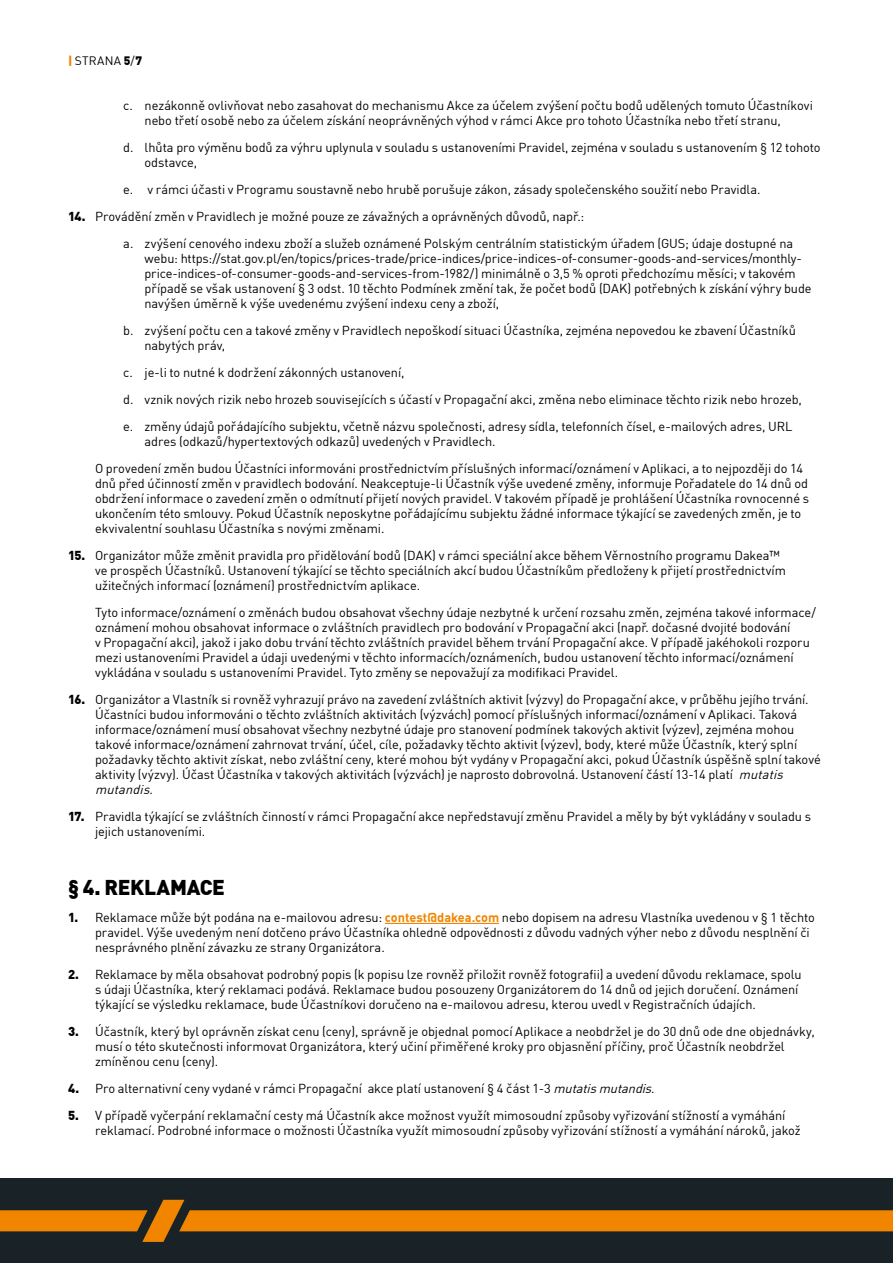
<style>
.page{position:relative;width:893px;height:1263px;background:#fff}
.page>*{position:absolute;margin:0;border:0;box-sizing:border-box;transform-origin:0 0}
.t1{font:900 21px "DIN Offc Pro";letter-spacing:-.01em;color:#000}
.t2{font:12.75px/15px "DIN Offc Pro";letter-spacing:-.005em;color:#000}
.t3{font:12px "DIN Offc Pro";letter-spacing:.02em;color:#000}
.s1{font-weight:900;color:#f18500}
.s2{font-weight:900}
.s3{font-style:italic}
.s4{font-weight:700;color:#f18500}
</style>
<div class="page">
<div style="left:0;top:1179px;width:893px;height:84px;background:#192226"></div>
<svg style="left:0;top:1200px;width:893px;height:42px"></svg>
<hr style="left:385px;top:923px;width:114px;height:1px;background:#f18500">
<p class="t3" style="left:68px;top:51px;width:76px"><span class="s1">|</span> STRANA <span class="s2">5</span>/<span class="s2">7</span></p>
<p class="t2" style="left:145px;top:96px;width:670px;text-indent:-21px">c. nezákonně ovlivňovat nebo zasahovat do mechanismu Akce za účelem zvýšení počtu bodů udělených tomuto Účastníkovi nebo třetí osobě nebo za účelem získání neoprávněných výhod v rámci Akce pro tohoto Účastníka nebo třetí stranu,</p>
<p class="t2" style="left:145px;top:138px;width:677px;text-indent:-21px">d. lhůta pro výměnu bodů za výhru uplynula v souladu s ustanoveními Pravidel, zejména v souladu s ustanovením § 12 tohoto odstavce,</p>
<p class="t2" style="left:123px;top:180px;width:639px">e. v rámci účasti v Programu soustavně nebo hrubě porušuje zákon, zásady společenského soužití nebo Pravidla.</p>
<p class="t2" style="left:123px;top:201px;width:671px;line-height:27px;text-indent:-55px"><span class="s2">14.</span> Provádění změn v Pravidlech je možné pouze ze závažných a oprávněných důvodů, např.:<br>a. zvýšení cenového indexu zboží a služeb oznámené Polským centrálním statistickým úřadem (GUS; údaje dostupné na</p>
<p class="t2" style="left:145px;top:249px;width:669px">webu: https://stat.gov.pl/en/topics/prices-trade/price-indices/price-indices-of-consumer-goods-and-services/monthly&shy;price-indices-of-consumer-goods-and-services-from-1982/) minimálně o 3,5 % oproti předchozímu měsíci; v takovém případě se však ustanovení § 3 odst. 10 těchto Podmínek změní tak, že počet bodů (DAK) potřebných k získání výhry bude navýšen úměrně k výše uvedenému zvýšení indexu ceny a zboží,</p>
<p class="t2" style="left:145px;top:321px;width:653px;text-indent:-21px">b. zvýšení počtu cen a takové změny v Pravidlech nepoškodí situaci Účastníka, zejména nepovedou ke zbavení Účastníků nabytých práv,</p>
<p class="t2" style="left:123px;top:357px;width:680px;line-height:27px">c. je-li to nutné k dodržení zákonných ustanovení,<br>d. vznik nových rizik nebo hrozeb souvisejících s účastí v Propagační akci, změna nebo eliminace těchto rizik nebo hrozeb, e. změny údajů pořádajícího subjektu, včetně názvu společnosti, adresy sídla, telefonních čísel, e-mailových adres, URL</p>
<p class="t2" style="left:95px;top:426px;width:709px;line-height:27px;text-indent:50px">adres (odkazů/hypertextových odkazů) uvedených v Pravidlech.<br>O provedení změn budou Účastníci informováni prostřednictvím příslušných informací/oznámení v Aplikaci, a to nejpozději do 14</p>
<p class="t2" style="left:95px;top:474px;width:716px">dnů před účinností změn v pravidlech bodování. Neakceptuje-li Účastník výše uvedené změny, informuje Pořadatele do 14 dnů od obdržení informace o zavedení změn o odmítnutí přijetí nových pravidel. V takovém případě je prohlášení Účastníka rovnocenné s ukončením této smlouvy. Pokud Účastník neposkytne pořádajícímu subjektu žádné informace týkající se zavedených změn, je to ekvivalentní souhlasu Účastníka s novými změnami.</p>
<p class="t2" style="left:95px;top:546px;width:692px;text-indent:-27px"><span class="s2">15.</span> Organizátor může změnit pravidla pro přidělování bodů (DAK) v rámci speciální akce během Věrnostního programu Dakea™ ve prospěch Účastníků. Ustanovení týkající se těchto speciálních akcí budou Účastníkům předloženy k přijetí prostřednictvím užitečných informací (oznámení) prostřednictvím aplikace.</p>
<p class="t2" style="left:95px;top:603px;width:722px">Tyto informace/oznámení o změnách budou obsahovat všechny údaje nezbytné k určení rozsahu změn, zejména takové informace/ oznámení mohou obsahovat informace o zvláštních pravidlech pro bodování v Propagační akci (např. dočasné dvojité bodování<br>v Propagační akci), jakož i jako dobu trvání těchto zvláštních pravidel během trvání Propagační akce. V případě jakéhokoli rozporu mezi ustanoveními Pravidel a údaji uvedenými v těchto informacích/oznámeních, budou ustanovení těchto informací/oznámení vykládána v souladu s ustanoveními Pravidel. Tyto změny se nepovažují za modifikaci Pravidel.</p>
<p class="t2" style="left:95px;top:690px;width:727px;text-indent:-27px"><span class="s2">16.</span> Organizátor a Vlastník si rovněž vyhrazují právo na zavedení zvláštních aktivit (výzvy) do Propagační akce, v průběhu jejího trvání.<br>Účastníci budou informováni o těchto zvláštních aktivitách (výzvách) pomocí příslušných informací/oznámení v Aplikaci. Taková informace/oznámení musí obsahovat všechny nezbytné údaje pro stanovení podmínek takových aktivit (výzev), zejména mohou takové informace/oznámení zahrnovat trvání, účel, cíle, požadavky těchto aktivit (výzev), body, které může Účastník, který splní požadavky těchto aktivit získat, nebo zvláštní ceny, které mohou být vydány v Propagační akci, pokud Účastník úspěšně splní takové aktivity (výzvy). Účast Účastníka v takových aktivitách (výzvách) je naprosto dobrovolná. Ustanovení částí 13-14 platí <span class="s3">mutatis mutandis</span>.</p>
<p class="t2" style="left:95px;top:807px;width:717px;text-indent:-27px"><span class="s2">17.</span> Pravidla týkající se zvláštních činností v rámci Propagační akce nepředstavují změnu Pravidel a měly by být vykládány v souladu s jejich ustanoveními.</p>
<h1 class="t1" style="left:68px;top:870px;width:159px">§ 4. REKLAMACE</h1>
<p class="t2" style="left:95px;top:909px;width:721px;text-indent:-27px"><span class="s2">1.</span> Reklamace může být podána na e-mailovou adresu: <span class="s4">contest@dakea.com</span> nebo dopisem na adresu Vlastníka uvedenou v § 1 těchto pravidel. Výše uvedeným není dotčeno právo Účastníka ohledně odpovědnosti z důvodu vadných výher nebo z důvodu nesplnění či nesprávného plnění závazku ze strany Organizátora.</p>
<p class="t2" style="left:95px;top:966px;width:708px;text-indent:-27px"><span class="s2">2.</span> Reklamace by měla obsahovat podrobný popis (k popisu lze rovněž přiložit rovněž fotografii) a uvedení důvodu reklamace, spolu s údaji Účastníka, který reklamaci podává. Reklamace budou posouzeny Organizátorem do 14 dnů od jejich doručení. Oznámení týkající se výsledku reklamace, bude Účastníkovi doručeno na e-mailovou adresu, kterou uvedl v Registračních údajích.</p>
<p class="t2" style="left:95px;top:1023px;width:721px;text-indent:-27px"><span class="s2">3.</span> Účastník, který byl oprávněn získat cenu (ceny), správně je objednal pomocí Aplikace a neobdržel je do 30 dnů ode dne objednávky, musí o této skutečnosti informovat Organizátora, který učiní přiměřené kroky pro objasnění příčiny, proč Účastník neobdržel zmíněnou cenu (ceny).</p>
<p class="t2" style="left:68px;top:1080px;width:589px"><span class="s2">4.</span> Pro alternativní ceny vydané v rámci Propagační akce platí ustanovení § 4 část 1-3 <span class="s3">mutatismutandis</span>.</p>
<p class="t2" style="left:95px;top:1107px;width:707px;text-indent:-27px"><span class="s2">5.</span> V případě vyčerpání reklamační cesty má Účastník akce možnost využít mimosoudní způsoby vyřizování stížností a vymáhání reklamací. Podrobné informace o možnosti Účastníka využít mimosoudní způsoby vyřizování stížností a vymáhání nároků, jakož</p>
</div>
